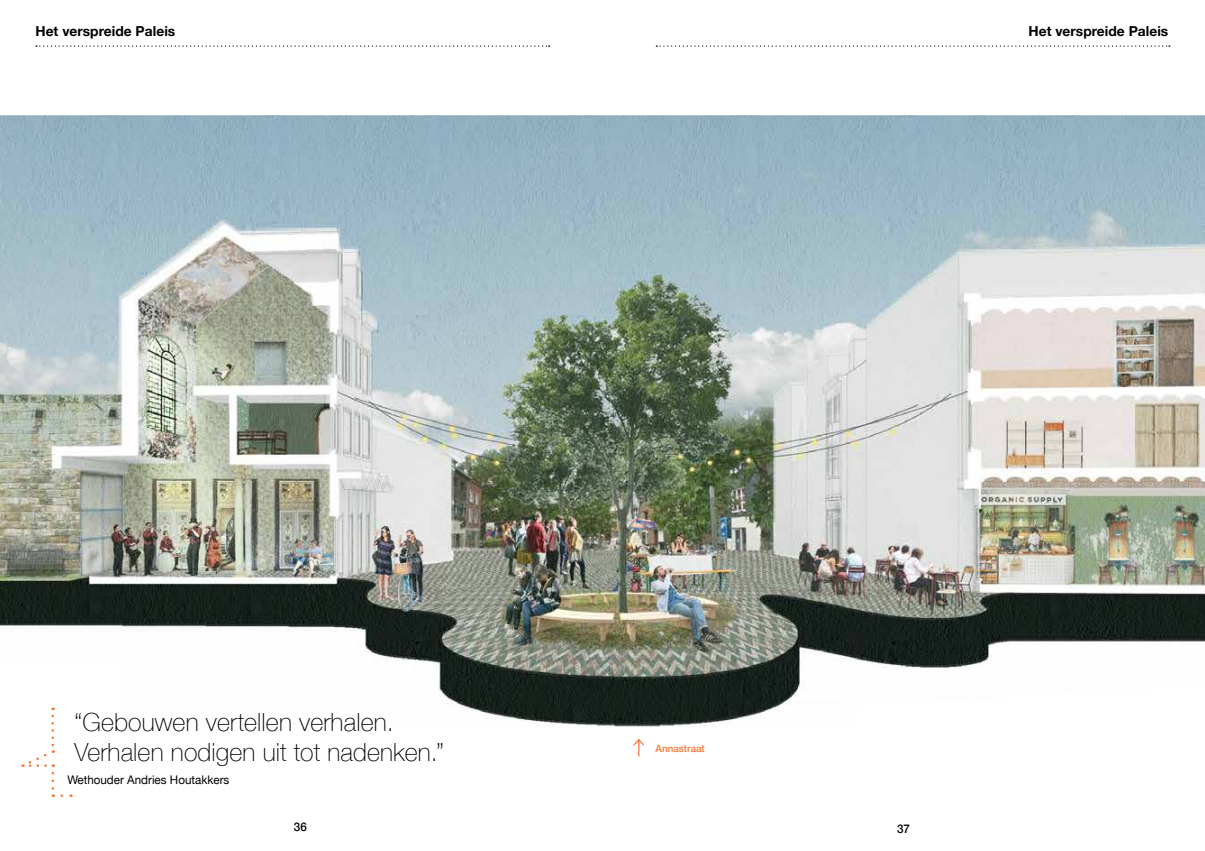
<style>
.page{position:relative;width:1205px;height:851px;background:#fff}
.page>*{position:absolute;margin:0;border:0;box-sizing:border-box;transform-origin:0 0}
.t1{font:100 25px/30px "Helvetica Neue";letter-spacing:.005em;color:#000}
.t2{font:700 13.75px "Helvetica Neue";letter-spacing:.005em;color:#000}
.t3{font:11.88px "Helvetica Neue";color:#000}
.t4{font:500 11.88px "Helvetica Neue";color:#000}
.t5{font:500 10px "Helvetica Neue";color:#f47636}
</style>
<div class="page">
<img style="left:0;top:115px;width:1205px;height:612px">
<svg style="left:23px;top:707px;width:31px;height:60px"></svg>
<svg style="left:52px;top:773px;width:2px;height:23px"></svg>
<svg style="left:633px;top:739px;width:11px;height:16px"></svg>
<svg style="left:656px;top:45px;width:514px;height:2px"></svg>
<svg style="left:36px;top:45px;width:514px;height:2px"></svg>
<p class="t2" style="left:35px;top:20px;width:141px">Het verspreide Paleis</p>
<p class="t2" style="left:1028px;top:20px;width:141px">Het verspreide Paleis</p>
<p class="t1" style="left:74px;top:706px;width:371px">“Gebouwen vertellen verhalen.<br>Verhalen nodigen uit tot nadenken.”</p>
<p class="t3" style="left:67px;top:771px;width:164px">Wethouder Andries Houtakkers</p>
<p class="t5" style="left:656px;top:740px;width:51px">Annastraat</p>
<p class="t4" style="left:294px;top:817px;width:14px">36</p>
<p class="t4" style="left:897px;top:819px;width:14px">37</p>
</div>
